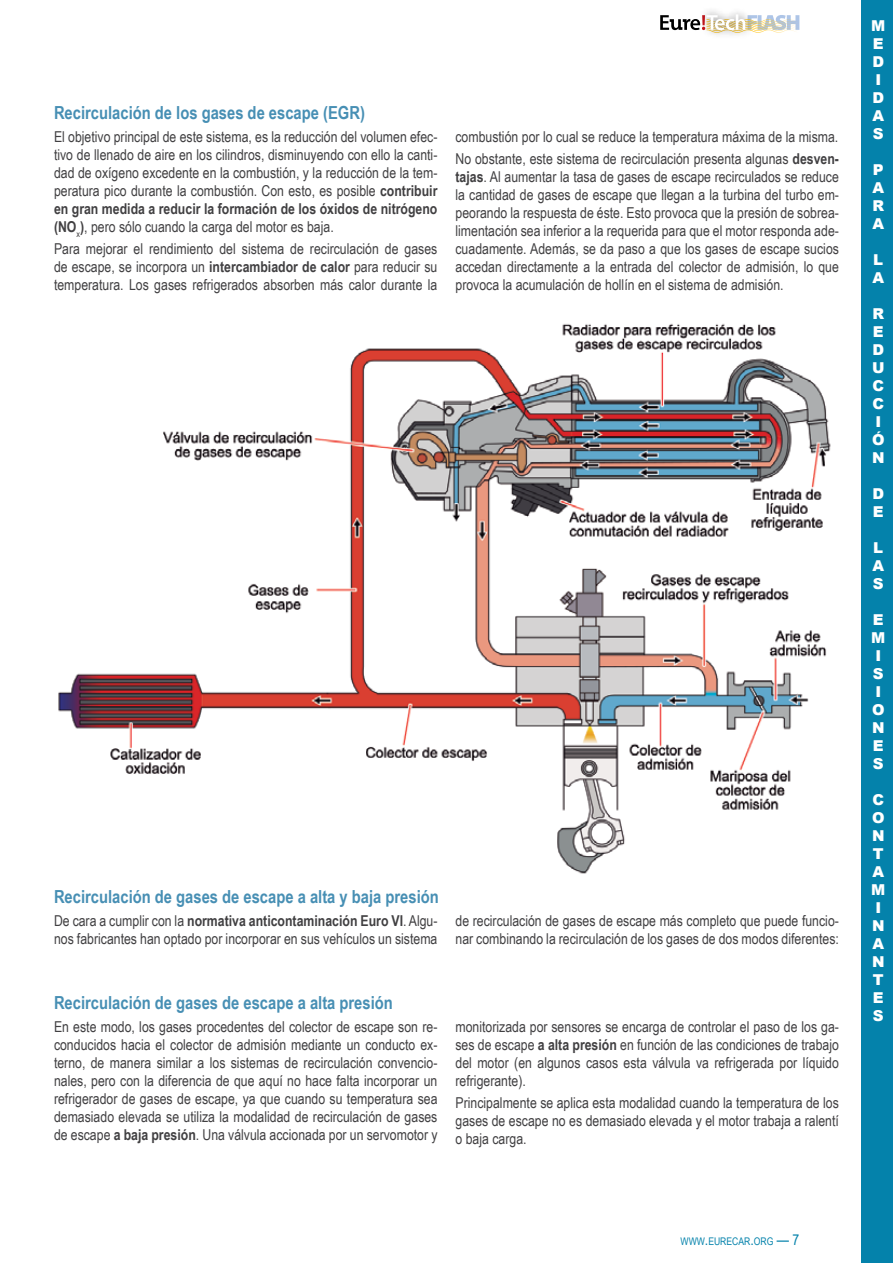
<style>
.page{position:relative;width:893px;height:1263px;background:#fff}
.page>*{position:absolute;margin:0;border:0;box-sizing:border-box;transform-origin:0 0}
.t1{font:700 18px "Arial Narrow";color:#478fb4}
.t2{font:15px/18px "Arial Narrow";color:#414042;text-align:justify}
.t3{font:900 15px/18px "Arial";color:#fff}
.t4{font:10.5px "Arial Narrow";color:#0482ab}
.s1{font-weight:700}
.s2{font-size:15px}
</style>
<div class="page">
<svg style="left:660px;top:14px;width:139px;height:19px"></svg>
<div style="left:862px;top:0;width:31px;height:1263px;background:#0482ab"></div>
<img style="left:58px;top:323px;width:773px;height:551px">
<p class="t1" style="left:54px;top:99px;width:312px">Recirculación de los gases de escape (EGR)</p>
<p class="t2" style="left:54px;top:127px;width:385px">El objetivo principal de este sistema, es la reducción del volumen efec&shy;tivo de llenado de aire en los cilindros, disminuyendo con ello la canti&shy;dad de oxígeno excedente en la combustión, y la reducción de la tem&shy;peratura pico durante la combustión. Con esto, es posible <span class="s1">contribuir en gran medida a reducir la formación de los óxidos de nitrógeno (NO</span><sub>x</sub><span class="s1">)</span>, pero sólo cuando la carga del motor es baja.</p>
<p class="t2" style="left:54px;top:239px;width:385px">Para mejorar el rendimiento del sistema de recirculación de gases de escape, se incorpora un <span class="s1">intercambiador de calor</span> para reducir su temperatura. Los gases refrigerados absorben más calor durante la</p>
<p class="t2" style="left:455px;top:125px;width:385px;line-height:22.2px">combustión por lo cual se reduce la temperatura máxima de la misma.<br>No obstante, este sistema de recirculación presenta algunas <span class="s1">desven-</span></p>
<p class="t2" style="left:455px;top:167px;width:385px"><span class="s1">tajas</span>. Al aumentar la tasa de gases de escape recirculados se reduce la cantidad de gases de escape que llegan a la turbina del turbo em&shy;peorando la respuesta de éste. Esto provoca que la presión de sobrea&shy;limentación sea inferior a la requerida para que el motor responda ade&shy;cuadamente. Además, se da paso a que los gases de escape sucios accedan directamente a la entrada del colector de admisión, lo que provoca la acumulación de hollín en el sistema de admisión.</p>
<p class="t1" style="left:54px;top:883px;width:386px">Recirculación de gases de escape a alta y baja presión</p>
<p class="t2" style="left:54px;top:911px;width:385px">De cara a cumplir con la <span class="s1">normativa anticontaminación Euro VI</span>. Algu&shy;nos fabricantes han optado por incorporar en sus vehículos un sistema</p>
<p class="t2" style="left:455px;top:911px;width:385px">de recirculación de gases de escape más completo que puede funcio&shy;nar combinando la recirculación de los gases de dos modos diferentes:</p>
<p class="t1" style="left:54px;top:989px;width:340px">Recirculación de gases de escape a alta presión</p>
<p class="t2" style="left:54px;top:1017px;width:385px">En este modo, los gases procedentes del colector de escape son re&shy;conducidos hacia el colector de admisión mediante un conducto ex&shy;terno, de manera similar a los sistemas de recirculación convencio&shy;nales, pero con la diferencia de que aquí no hace falta incorporar un refrigerador de gases de escape, ya que cuando su temperatura sea demasiado elevada se utiliza la modalidad de recirculación de gases de escape <span class="s1">a baja presión</span>. Una válvula accionada por un servomotor y</p>
<p class="t2" style="left:455px;top:1017px;width:385px">monitorizada por sensores se encarga de controlar el paso de los ga&shy;ses de escape <span class="s1">a alta presión</span> en función de las condiciones de trabajo del motor (en algunos casos esta válvula va refrigerada por líquido refrigerante).</p>
<p class="t2" style="left:455px;top:1093px;width:385px">Principalmente se aplica esta modalidad cuando la temperatura de los gases de escape no es demasiado elevada y el motor trabaja a ralentí o baja carga.</p>
<p class="t3" style="left:871px;top:16px;width:16px">M<br>E<br>D<br>I<br>D<br>A<br>S</p>
<p class="t3" style="left:872px;top:160px;width:13px;text-align:justify">P A R A</p>
<p class="t3" style="left:872px;top:250px;width:13px">L<br>A</p>
<p class="t3" style="left:872px;top:304px;width:14px">R<br>E<br>D<br>U<br>C<br>C<br>I<br>Ó<br>N</p>
<p class="t3" style="left:872px;top:484px;width:13px">D<br>E</p>
<p class="t3" style="left:872px;top:538px;width:13px;text-align:justify">L A S</p>
<p class="t3" style="left:871px;top:610px;width:16px">E<br>M<br>I<br>S<br>I<br>O<br>N<br>E<br>S</p>
<p class="t3" style="left:871px;top:790px;width:16px">C<br>O<br>N<br>T<br>A<br>M<br>I<br>N<br>A<br>N<br>T<br>E<br>S</p>
<p class="t4" style="left:680px;top:1233px;width:120px">WWW<span class="s2">.</span>EURECAR<span class="s2">.</span>ORG <span class="s2">— 7</span></p>
</div>
